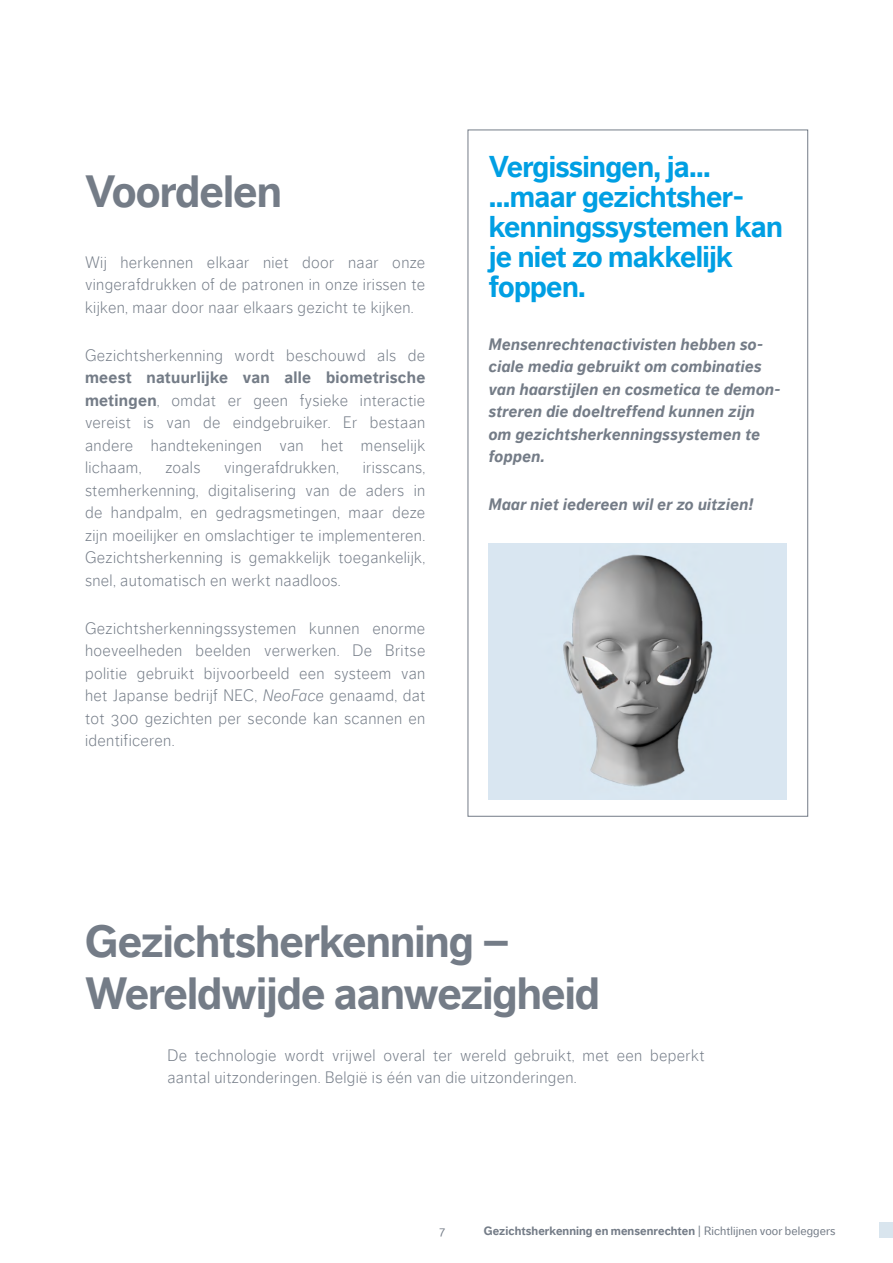
<style>
.page{position:relative;width:893px;height:1263px;background:#fff}
.page>*{position:absolute;margin:0;border:0;box-sizing:border-box;transform-origin:0 0}
.t1{font:700 45px/52.5px "Dagny Web W03";letter-spacing:-.02em;color:#747c87}
.t2{font:700 30px/30px "Dagny Web W03";letter-spacing:-.02em;color:#009fe3}
.t3{font:300 16.5px/22.5px "Dagny Web W03";letter-spacing:.02em;color:#747c87;text-align:justify}
.t4{font:italic 700 16.5px/22.5px "Dagny Web W03";letter-spacing:.02em;color:#747c87}
.t5{font:700 12px "Dagny Web W03";letter-spacing:.005em;color:#747c87}
.t6{font:12px "Dagny Web W03";color:#747c87}
.s1{font-weight:700}
.s2{font-style:italic}
.s3{font-weight:400}
</style>
<div class="page">
<div style="left:879px;top:1222px;width:14px;height:16px;background:#d9e5ee"></div>
<img style="left:489px;top:543px;width:298px;height:256px">
<h1 class="t1" style="left:85px;top:166px;width:198px">Voordelen</h1>
<p class="t3" style="left:85px;top:251px;width:342px">Wij herkennen elkaar niet door naar onze vingerafdrukken of de patronen in onze irissen te kijken, maar door naar elkaars gezicht te kijken.</p>
<p class="t3" style="left:85px;top:344px;width:342px">Gezichtsherkenning wordt beschouwd als de</p>
<p class="t3" style="left:85px;top:367px;width:342px"><span class="s1">meest natuurlijke van alle biometrische metingen</span>, omdat er geen fysieke interactie vereist is van de eindgebruiker. Er bestaan andere handtekeningen van het menselijk lichaam,</p>
<p class="t3" style="left:165px;top:457px;width:37px">zoals</p>
<p class="t3" style="left:224px;top:457px;width:116px">vingerafdrukken,</p>
<p class="t3" style="left:85px;top:457px;width:342px;text-indent:278px">irisscans, stemherkenning, digitalisering van de aders in de handpalm, en gedragsmetingen, maar deze zijn moeilijker en omslachtiger te implementeren.<br>Gezichtsherkenning is gemakkelijk toegankelijk, snel, automatisch en werkt naadloos.</p>
<p class="t3" style="left:85px;top:617px;width:342px">Gezichtsherkenningssystemen kunnen enorme hoeveelheden beelden verwerken. De Britse politie gebruikt bijvoorbeeld een systeem van het Japanse bedrijf NEC, <span class="s2">NeoFace</span> genaamd, dat tot 300 gezichten per seconde kan scannen en identificeren.</p>
<h2 class="t2" style="left:489px;top:152px;width:296px">Vergissingen, ja... ...maar gezichtsher&shy;kenningssystemen kan je niet zo makkelijk foppen.</h2>
<p class="t4" style="left:489px;top:333px;width:293px">Mensenrechtenactivisten hebben so&shy;ciale media gebruikt om combinaties van haarstijlen en cosmetica te demon&shy;streren die doeltreffend kunnen zijn om gezichtsherkenningssystemen te foppen.</p>
<p class="t4" style="left:489px;top:493px;width:266px">Maar niet iedereen wil er zo uitzien!</p>
<h1 class="t1" style="left:85px;top:915px;width:516px">Gezichtsherkenning –<br>Wereldwijde aanwezigheid</h1>
<p class="t3" style="left:167px;top:1044px;width:539px">De technologie wordt vrijwel overal ter wereld gebruikt, met een beperkt aantal uitzonderingen. België is één van die uitzonderingen.</p>
<p class="t6" style="left:439px;top:1223px;width:7px">7</p>
<p class="t5" style="left:484px;top:1223px;width:353px">Gezichtsherkenning en mensenrechten <span class="s3">| Richtlijnen voor beleggers</span></p>
</div>
